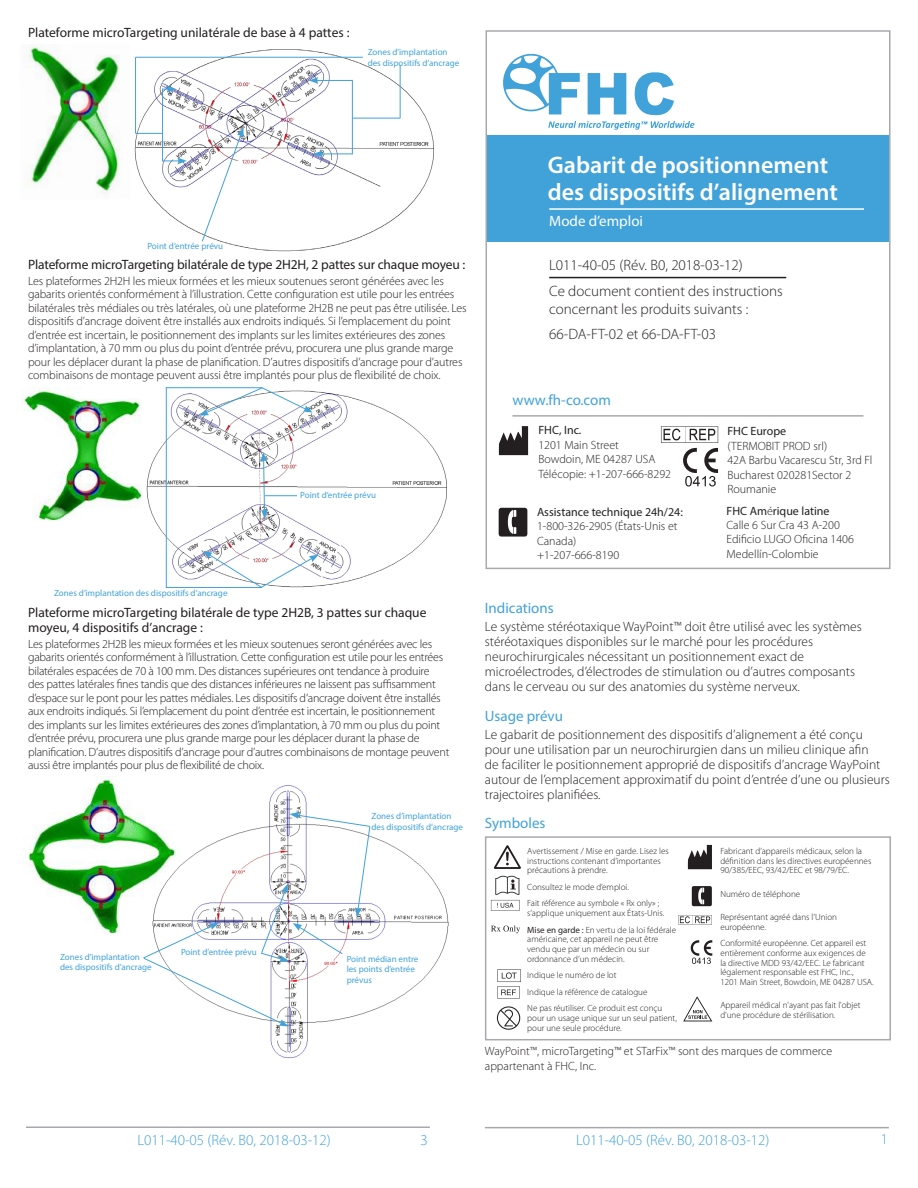
<style>
.page{position:relative;width:918px;height:1188px;background:#fff}
.page>*{position:absolute;margin:0;border:0;box-sizing:border-box;transform-origin:0 0}
.t1{font:600 24px/27px "Myriad Pro";color:#fff}
.t2{font:300 15px/26.1px "Myriad Pro";color:#231f20}
.t3{font:300 15px "Myriad Pro";color:#41a2da}
.t4{font:15px "Myriad Pro";color:#41a2da}
.t5{font:15px "Myriad Pro";color:#fff}
.t6{font:300 13.5px/15px "Myriad Pro";color:#231f20}
.t7{font:13.5px/15px "Myriad Pro";letter-spacing:-.005em;color:#231f20}
.t8{font:300 12px/13.5px "Myriad Pro";letter-spacing:-.01em;color:#231f20}
.t9{font:12px "Myriad Pro";color:#231f20}
.t10{font:300 9px/9.8px "Myriad Pro";color:#231f20}
.t11{font:9px/10.8px "Myriad Pro";color:#41a2da}
.s1{font-weight:400}
</style>
<div class="page">
<hr style="left:485px;top:1127px;width:404px;height:1px;background:#a8a9ad">
<hr style="left:26px;top:1126px;width:404px;height:2px;background:#a8a9ad">
<div style="left:487px;top:136px;width:402px;height:106px;background:#41a2da"></div>
<div style="left:486px;top:30px;width:405px;height:539px;border:2px solid #a8a9ad"></div>
<hr style="left:549px;top:208px;width:315px;height:2px;background:#fff">
<hr style="left:549px;top:277px;width:237px;height:1px;background:#231f20">
<svg style="left:494px;top:845px;width:27px;height:24px"></svg>
<svg style="left:497px;top:1006px;width:23px;height:24px"></svg>
<svg style="left:491px;top:926px;width:29px;height:7px"></svg>
<svg style="left:678px;top:915px;width:34px;height:10px"></svg>
<svg style="left:692px;top:886px;width:20px;height:20px"></svg>
<svg style="left:497px;top:969px;width:24px;height:29px"></svg>
<svg style="left:491px;top:876px;width:29px;height:35px"></svg>
<svg style="left:691px;top:940px;width:21px;height:24px"></svg>
<svg style="left:683px;top:996px;width:29px;height:25px"></svg>
<svg style="left:688px;top:845px;width:24px;height:24px"></svg>
<div style="left:485px;top:836px;width:406px;height:204px;border:2px solid #a8a9ad"></div>
<img style="left:134px;top:49px;width:300px;height:203px">
<img style="left:23px;top:44px;width:97px;height:153px">
<img style="left:21px;top:388px;width:118px;height:133px">
<img style="left:139px;top:387px;width:308px;height:201px">
<img style="left:24px;top:777px;width:118px;height:157px">
<img style="left:269px;top:785px;width:180px;height:274px">
<svg style="left:201px;top:127px;width:43px;height:115px"></svg>
<hr style="left:400px;top:65px;width:1px;height:53px;background:#41a2da">
<hr style="left:353px;top:118px;width:47px;height:1px;background:#41a2da">
<hr style="left:352px;top:80px;width:1px;height:74px;background:#41a2da">
<hr style="left:316px;top:80px;width:37px;height:1px;background:#41a2da">
<svg style="left:309px;top:77px;width:9px;height:7px"></svg>
<hr style="left:320px;top:154px;width:32px;height:1px;background:#41a2da">
<svg style="left:313px;top:150px;width:10px;height:7px"></svg>
<hr style="left:136px;top:57px;width:227px;height:1px;background:#41a2da">
<hr style="left:135px;top:57px;width:1px;height:76px;background:#41a2da">
<svg style="left:136px;top:133px;width:26px;height:1px"></svg>
<hr style="left:162px;top:89px;width:1px;height:72px;background:#41a2da">
<svg style="left:163px;top:86px;width:13px;height:7px"></svg>
<svg style="left:163px;top:157px;width:24px;height:7px"></svg>
<hr style="left:265px;top:495px;width:32px;height:1px;background:#41a2da">
<svg style="left:260px;top:452px;width:8px;height:67px"></svg>
<hr style="left:166px;top:587px;width:96px;height:1px;background:#41a2da">
<svg style="left:203px;top:551px;width:116px;height:37px"></svg>
<hr style="left:166px;top:388px;width:1px;height:200px;background:#41a2da">
<hr style="left:166px;top:387px;width:96px;height:1px;background:#41a2da">
<svg style="left:199px;top:387px;width:114px;height:29px"></svg>
<svg style="left:142px;top:812px;width:229px;height:215px"></svg>
<hr style="left:512px;top:415px;width:351px;height:2px;background:#a8a9ad">
<svg style="left:499px;top:426px;width:29px;height:29px"></svg>
<svg style="left:499px;top:508px;width:28px;height:29px"></svg>
<svg style="left:661px;top:426px;width:57px;height:61px"></svg>
<svg style="left:503px;top:54px;width:77px;height:60px"></svg>
<svg style="left:588px;top:73px;width:38px;height:41px"></svg>
<svg style="left:635px;top:72px;width:39px;height:43px"></svg>
<svg style="left:548px;top:121px;width:146px;height:9px"></svg>
<p class="t7" style="left:28px;top:25px;width:323px">Plateforme microTargeting unilatérale de base à 4 pattes :</p>
<p class="t11" style="left:368px;top:46px;width:93px">Zones d’implantation des dispositifs d’ancrage</p>
<p class="t11" style="left:147px;top:240px;width:77px">Point d’entrée prévu</p>
<p class="t7" style="left:28px;top:257px;width:439px">Plateforme microTargeting bilatérale de type 2H2H, 2 pattes sur chaque moyeu :</p>
<p class="t8" style="left:28px;top:274px;width:440px">Les plateformes 2H2H les mieux formées et les mieux soutenues seront générées avec les gabarits orientés conformément à l’illustration. Cette configuration est utile pour les entrées bilatérales très médiales ou très latérales, où une plateforme 2H2B ne peut pas être utilisée. Les dispositifs d’ancrage doivent être installés aux endroits indiqués. Si l’emplacement du point d’entrée est incertain, le positionnement des implants sur les limites extérieures des zones d’implantation, à 70 mm ou plus du point d’entrée prévu, procurera une plus grande marge pour les déplacer durant la phase de planification. D’autres dispositifs d’ancrage pour d’autres combinaisons de montage peuvent aussi être implantés pour plus de flexibilité de choix.</p>
<p class="t11" style="left:54px;top:588px;width:175px">Zones d’implantation des dispositifs d’ancrage</p>
<p class="t11" style="left:300px;top:489px;width:77px">Point d’entrée prévu</p>
<p class="t7" style="left:28px;top:605px;width:400px">Plateforme microTargeting bilatérale de type 2H2B, 3 pattes sur chaque moyeu, 4 dispositifs d’ancrage :</p>
<p class="t8" style="left:28px;top:637px;width:423px">Les plateformes 2H2B les mieux formées et les mieux soutenues seront générées avec les gabarits orientés conformément à l’illustration. Cette configuration est utile pour les entrées bilatérales espacées de 70 à 100 mm. Des distances supérieures ont tendance à produire<br>des pattes latérales fines tandis que des distances inférieures ne laissent pas suffisamment d’espace sur le pont pour les pattes médiales. Les dispositifs d’ancrage doivent être installés aux endroits indiqués. Si l’emplacement du point d’entrée est incertain, le positionnement des implants sur les limites extérieures des zones d’implantation, à 70 mm ou plus du point d’entrée prévu, procurera une plus grande marge pour les déplacer durant la phase de planification. D’autres dispositifs d’ancrage pour d’autres combinaisons de montage peuvent aussi être implantés pour plus de flexibilité de choix.</p>
<p class="t11" style="left:60px;top:951px;width:93px">Zones d’implantation des dispositifs d’ancrage</p>
<p class="t11" style="left:181px;top:947px;width:77px">Point d’entrée prévu</p>
<p class="t11" style="left:372px;top:811px;width:93px">Zones d’implantation des dispositifs d’ancrage</p>
<p class="t11" style="left:347px;top:953px;width:73px">Point médian entre les points d’entrée prévus</p>
<h1 class="t1" style="left:548px;top:151px;width:292px">Gabarit de positionnement des dispositifs d’alignement</h1>
<p class="t5" style="left:549px;top:212px;width:95px">Mode d’emploi</p>
<p class="t2" style="left:549px;top:252px;width:235px">L011-40-05 (Rév. B0, 2018-03-12)<br>Ce document contient des instructions</p>
<p class="t2" style="left:549px;top:297px;width:201px;line-height:24.8px">concernant les produits suivants :<br>66-DA-FT-02 et 66-DA-FT-03</p>
<p class="t4" style="left:512px;top:391px;width:100px">www.fh-co.com</p>
<p class="t9" style="left:538px;top:423px;width:45px">FHC, Inc.</p>
<p class="t8" style="left:538px;top:438px;width:134px;line-height:14.4px">1201 Main Street<br>Bowdoin, ME 04287 USA<br>Télécopie: +1-207-666-8292</p>
<p class="t9" style="left:537px;top:505px;width:147px">Assistance technique 24h/24:</p>
<p class="t8" style="left:537px;top:519px;width:142px;line-height:14.4px">1-800-326-2905 (États-Unis et<br>Canada)<br>+1-207-666-8190</p>
<p class="t9" style="left:727px;top:424px;width:60px">FHC Europe</p>
<p class="t8" style="left:727px;top:439px;width:147px;line-height:14.4px">(TERMOBIT PROD srl)<br>42A Barbu Vacarescu Str, 3rd Fl<br>Bucharest 020281Sector 2<br>Roumanie</p>
<p class="t8" style="left:727px;top:504px;width:129px;line-height:14.4px"><span class="s1">FHC Am</span>é<span class="s1">rique latine<br></span>Calle 6 Sur Cra 43 A-200<br>Edificio LUGO Oficina 1406<br>Medellín-Colombie</p>
<p class="t4" style="left:485px;top:598px;width:70px">Indications</p>
<p class="t6" style="left:485px;top:619px;width:378px">Le système stéréotaxique WayPoint™ doit être utilisé avec les systèmes stéréotaxiques disponibles sur le marché pour les procédures neurochirurgicales nécessitant un positionnement exact de microélectrodes, d’électrodes de stimulation ou d’autres composants dans le cerveau ou sur des anatomies du système nerveux.</p>
<p class="t4" style="left:485px;top:707px;width:80px">Usage prévu</p>
<p class="t6" style="left:485px;top:728px;width:406px">Le gabarit de positionnement des dispositifs d’alignement a été conçu pour une utilisation par un neurochirurgien dans un milieu clinique afin<br>de faciliter le positionnement approprié de dispositifs d’ancrage WayPoint autour de l’emplacement approximatif du point d’entrée d’une ou plusieurs trajectoires planifiées.</p>
<p class="t4" style="left:485px;top:814px;width:62px">Symboles</p>
<p class="t10" style="left:527px;top:846px;width:143px">Avertissement / Mise en garde. Lisez les instructions contenant d’importantes précautions à prendre.</p>
<p class="t10" style="left:527px;top:879px;width:133px;line-height:16.5px">Consultez le mode d’emploi.<br>Fait référence au symbole « Rx only» ;</p>
<p class="t10" style="left:527px;top:905px;width:150px;line-height:16.5px">s’applique uniquement aux États-Unis.<br><span class="s1">Mise en garde :</span> En vertu de la loi fédérale</p>
<p class="t10" style="left:527px;top:935px;width:133px">américaine, cet appareil ne peut être vendu que par un médecin ou sur ordonnance d’un médecin.</p>
<p class="t10" style="left:527px;top:967px;width:137px;line-height:16.5px">Indique le numéro de lot<br>Indique la référence de catalogue<br>Ne pas réutiliser. Ce produit est conçu</p>
<p class="t10" style="left:527px;top:1013px;width:151px">pour un usage unique sur un seul patient, pour une seule procédure.</p>
<p class="t10" style="left:720px;top:846px;width:153px">Fabricant d’appareils médicaux, selon la définition dans les directives européennes<br>90/385/EEC, 93/42/EEC et 98/79/EC.</p>
<p class="t10" style="left:720px;top:889px;width:81px">Numéro de téléphone</p>
<p class="t10" style="left:720px;top:912px;width:118px">Représentant agréé dans l’Union européenne.</p>
<p class="t10" style="left:720px;top:938px;width:155px">Conformité européenne. Cet appareil est entièrement conforme aux exigences de la directive MDD 93/42/EEC. Le fabricant légalement responsable est FHC, Inc.,<br>1201 Main Street, Bowdoin, ME 04287 USA.</p>
<p class="t10" style="left:720px;top:1001px;width:142px">Appareil médical n'ayant pas fait l'objet d'une procédure de stérilisation.</p>
<p class="t8" style="left:485px;top:1044px;width:349px;line-height:14.4px">WayPoint™, microTargeting™ et STarFix™ sont des marques de commerce appartenant à FHC, Inc.</p>
<p class="t3" style="left:137px;top:1132px;width:195px">L011-40-05 (Rév. B0, 2018-03-12)</p>
<p class="t3" style="left:420px;top:1132px;width:9px">3</p>
<p class="t3" style="left:576px;top:1132px;width:195px">L011-40-05 (Rév. B0, 2018-03-12)</p>
<p class="t3" style="left:881px;top:1131px;width:9px">1</p>
</div>
